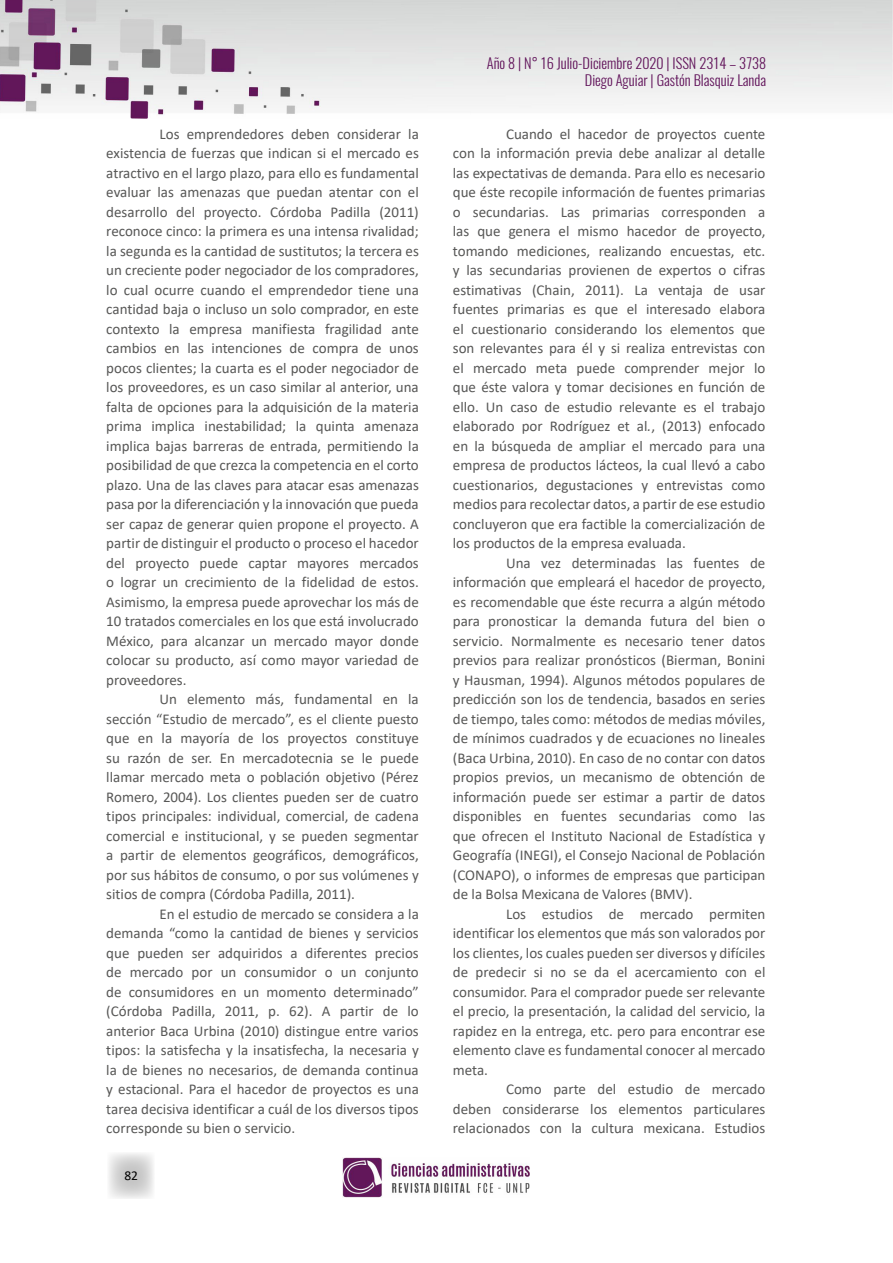
<style>
.page{position:relative;width:893px;height:1263px;background:#fff}
.page>*{position:absolute;margin:0;border:0;box-sizing:border-box;transform-origin:0 0}
.t1{font:15px/19.5px "Calibri";color:#575756;text-align:justify}
.t2{font:300 14.4px/17.2px "Oswald";color:#61135a;text-align:right}
.t3{font:13.5px "Calibri";color:#000}
.s1{font-style:italic}
</style>
<div class="page">
<svg style="left:108px;top:1153px;width:46px;height:46px"></svg>
<img style="left:0;top:0;width:893px;height:118px">
<img style="left:342px;top:1157px;width:187px;height:41px">
<p class="t1" style="left:106px;top:124px;width:314px;text-indent:53px">Los emprendedores deben considerar la existencia de fuerzas que indican si el mercado es atractivo en el largo plazo, para ello es fundamental evaluar las amenazas que puedan atentar con el desarrollo del proyecto. Córdoba Padilla (2011) reconoce cinco: la primera es una intensa rivalidad; la segunda es la cantidad de sustitutos; la tercera es un creciente poder negociador de los compradores, lo cual ocurre cuando el emprendedor tiene una cantidad baja o incluso un solo comprador, en este contexto la empresa manifiesta fragilidad ante cambios en las intenciones de compra de unos pocos clientes; la cuarta es el poder negociador de los proveedores, es un caso similar al anterior, una falta de opciones para la adquisición de la materia prima implica inestabilidad; la quinta amenaza implica bajas barreras de entrada, permitiendo la posibilidad de que crezca la competencia en el corto plazo. Una de las claves para atacar esas amenazas pasa por la diferenciación y la innovación que pueda ser capaz de generar quien propone el proyecto. A partir de distinguir el producto o proceso el hacedor del proyecto puede captar mayores mercados o lograr un crecimiento de la fidelidad de estos.<br>Asimismo, la empresa puede aprovechar los más de 10 tratados comerciales en los que está involucrado México, para alcanzar un mercado mayor donde colocar su producto, así como mayor variedad de proveedores.</p>
<p class="t1" style="left:106px;top:689px;width:314px;text-indent:53px">Un elemento más, fundamental en la sección “Estudio de mercado”, es el cliente puesto que en la mayoría de los proyectos constituye su razón de ser. En mercadotecnia se le puede llamar mercado meta o población objetivo (Pérez Romero, 2004). Los clientes pueden ser de cuatro tipos principales: individual, comercial, de cadena comercial e institucional, y se pueden segmentar a partir de elementos geográficos, demográficos, por sus hábitos de consumo, o por sus volúmenes y sitios de compra (Córdoba Padilla, 2011).</p>
<p class="t1" style="left:106px;top:904px;width:314px;text-indent:53px">En el estudio de mercado se considera a la demanda “como la cantidad de bienes y servicios que pueden ser adquiridos a diferentes precios de mercado por un consumidor o un conjunto de consumidores en un momento determinado” (Córdoba Padilla, 2011, p. 62). A partir de lo anterior Baca Urbina (2010) distingue entre varios tipos: la satisfecha y la insatisfecha, la necesaria y la de bienes no necesarios, de demanda continua y estacional. Para el hacedor de proyectos es una tarea decisiva identificar a cuál de los diversos tipos corresponde su bien o servicio.</p>
<p class="t3" style="left:124px;top:1166px;width:15px">82</p>
<p class="t2" style="left:487px;top:52px;width:281px">Año 8 | N° 16 Julio-Diciembre 2020 | ISSN 2314 – 3738<br>Diego Aguiar | Gastón Blasquiz Landa</p>
<p class="t1" style="left:453px;top:124px;width:314px;text-indent:53px">Cuando el hacedor de proyectos cuente con la información previa debe analizar al detalle las expectativas de demanda. Para ello es necesario que éste recopile información de fuentes primarias o secundarias. Las primarias corresponden a las que genera el mismo hacedor de proyecto, tomando mediciones, realizando encuestas, etc. y las secundarias provienen de expertos o cifras estimativas (Chain, 2011). La ventaja de usar fuentes primarias es que el interesado elabora el cuestionario considerando los elementos que son relevantes para él y si realiza entrevistas con el mercado meta puede comprender mejor lo que éste valora y tomar decisiones en función de ello. Un caso de estudio relevante es el trabajo elaborado por Rodríguez et al<span class="s1">.</span>, (2013) enfocado en la búsqueda de ampliar el mercado para una empresa de productos lácteos, la cual llevó a cabo cuestionarios, degustaciones y entrevistas como medios para recolectar datos, a partir de ese estudio concluyeron que era factible la comercialización de los productos de la empresa evaluada.</p>
<p class="t1" style="left:453px;top:553px;width:314px;text-indent:53px">Una vez determinadas las fuentes de información que empleará el hacedor de proyecto, es recomendable que éste recurra a algún método para pronosticar la demanda futura del bien o servicio. Normalmente es necesario tener datos previos para realizar pronósticos (Bierman, Bonini y Hausman, 1994). Algunos métodos populares de predicción son los de tendencia, basados en series de tiempo, tales como: métodos de medias móviles, de mínimos cuadrados y de ecuaciones no lineales (Baca Urbina, 2010). En caso de no contar con datos propios previos, un mecanismo de obtención de información puede ser estimar a partir de datos disponibles en fuentes secundarias como las que ofrecen el Instituto Nacional de Estadística y Geografía (INEGI), el Consejo Nacional de Población (CONAPO), o informes de empresas que participan de la Bolsa Mexicana de Valores (BMV).</p>
<p class="t1" style="left:453px;top:904px;width:314px;text-indent:53px">Los estudios de mercado permiten identificar los elementos que más son valorados por los clientes, los cuales pueden ser diversos y difíciles de predecir si no se da el acercamiento con el consumidor. Para el comprador puede ser relevante el precio, la presentación, la calidad del servicio, la rapidez en la entrega, etc. pero para encontrar ese elemento clave es fundamental conocer al mercado meta.</p>
<p class="t1" style="left:453px;top:1079px;width:314px;text-indent:53px">Como parte del estudio de mercado deben considerarse los elementos particulares relacionados con la cultura mexicana. Estudios</p>
</div>
